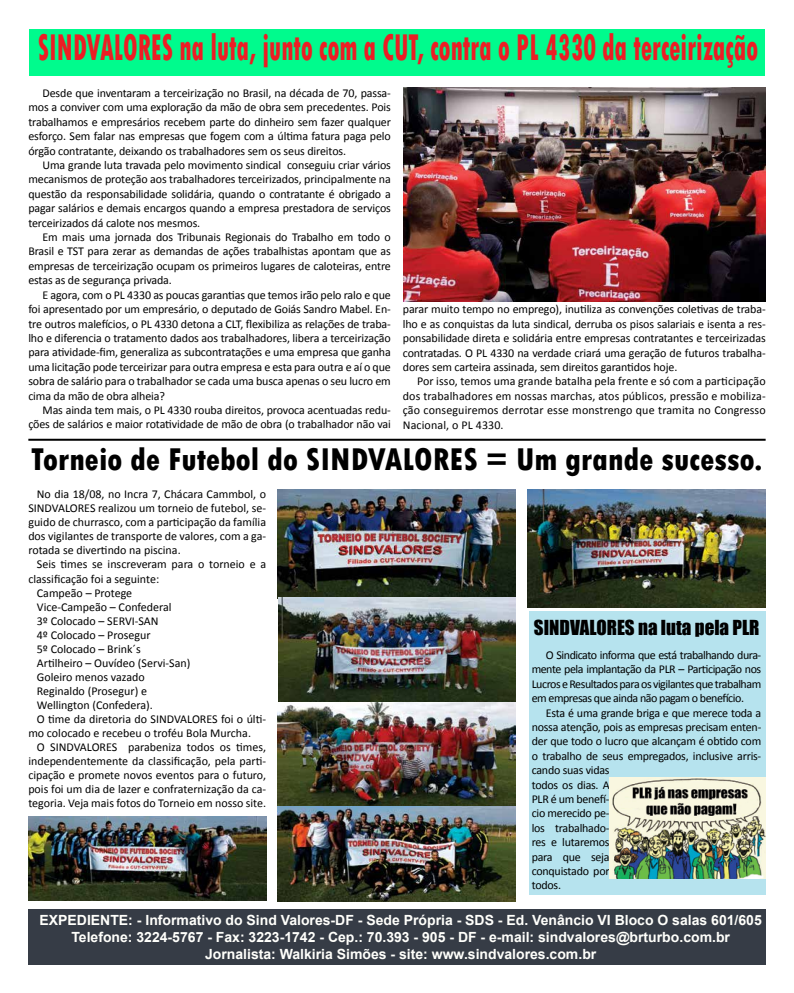
<style>
.page{position:relative;width:794px;height:993px;background:#fff}
.page>*{position:absolute;margin:0;border:0;box-sizing:border-box;transform-origin:0 0}
.t1{font:800 condensed 39px "Tw Cen";color:#ed1d24;scale:.67 1}
.t2{font:800 condensed 33px "Tw Cen";color:#000}
.t3{font:19px "Impact";color:#000}
.t4{font:700 14px/16.8px "Arial";color:#fffffb;text-align:center}
.t5{font:12px/14.4px "Calibri";letter-spacing:-.01em;color:#000;text-align:justify}
</style>
<div class="page">
<div style="left:529px;top:610px;width:236px;height:284px;background:#b6e3ee"></div>
<div style="left:30px;top:29px;width:735px;height:46px;background:#00fb8d"></div>
<div style="left:28px;top:909px;width:737px;height:55px;background:#363c46"></div>
<img style="left:403px;top:88px;width:362px;height:214px">
<img style="left:277px;top:489px;width:238px;height:412px">
<img style="left:528px;top:489px;width:237px;height:118px">
<img style="left:28px;top:816px;width:238px;height:83px">
<hr style="left:28px;top:438px;width:737px;height:2px;background:#000">
<img style="left:609px;top:777px;width:156px;height:101px">
<h1 class="t1" style="left:38px;top:25px;width:1076px">SINDVALORES na luta, junto com a CUT, contra o PL 4330 da terceirização</h1>
<p class="t5" style="left:28px;top:86px;width:364px;text-indent:14px">Desde que inventaram a terceirização no Brasil, na década de 70, passa&shy;mos a conviver com uma exploração da mão de obra sem precedentes. Pois trabalhamos e empresários recebem parte do dinheiro sem fazer qualquer esforço. Sem falar nas empresas que fogem com a última fatura paga pelo órgão contratante, deixando os trabalhadores sem os seus direitos.</p>
<p class="t5" style="left:28px;top:158px;width:364px;text-indent:14px">Uma grande luta travada pelo movimento sindical conseguiu criar vários mecanismos de proteção aos trabalhadores terceirizados, principalmente na questão da responsabilidade solidária, quando o contratante é obrigado a pagar salários e demais encargos quando a empresa prestadora de serviços terceirizados dá calote nos mesmos.</p>
<p class="t5" style="left:28px;top:230px;width:364px;text-indent:14px">Em mais uma jornada dos Tribunais Regionais do Trabalho em todo o Brasil e TST para zerar as demandas de ações trabalhistas apontam que as empresas de terceirização ocupam os primeiros lugares de caloteiras, entre estas as de segurança privada.</p>
<p class="t5" style="left:28px;top:287px;width:364px;text-indent:14px">E agora, com o PL 4330 as poucas garantias que temos irão pelo ralo e que foi apresentado por um empresário, o deputado de Goiás Sandro Mabel. En&shy;tre outros malefícios, o PL 4330 detona a CLT, flexibiliza as relações de traba&shy;lho e diferencia o tratamento dados aos trabalhadores, libera a terceirização para atividade-fim, generaliza as subcontratações e uma empresa que ganha uma licitação pode terceirizar para outra empresa e esta para outra e aí o que sobra de salário para o trabalhador se cada uma busca apenas o seu lucro em cima da mão de obra alheia?</p>
<p class="t5" style="left:28px;top:403px;width:364px;text-align:right">Mas ainda tem mais, o PL 4330 rouba direitos, provoca acentuadas redu&shy;ções de salários e maior rotatividade de mão de obra (o trabalhador não vai</p>
<p class="t5" style="left:403px;top:302px;width:364px">parar muito tempo no emprego), inutiliza as convenções coletivas de traba&shy;lho e as conquistas da luta sindical, derruba os pisos salariais e isenta a res&shy;ponsabilidade direta e solidária entre empresas contratantes e terceirizadas contratadas. O PL 4330 na verdade criará uma geração de futuros trabalha&shy;dores sem carteira assinada, sem direitos garantidos hoje.</p>
<p class="t5" style="left:403px;top:374px;width:364px;text-indent:14px">Por isso, temos uma grande batalha pela frente e só com a participação dos trabalhadores em nossas marchas, atos públicos, pressão e mobiliza&shy;ção conseguiremos derrotar esse monstrengo que tramita no Congresso Nacional, o PL 4330.</p>
<h2 class="t2" style="left:31px;top:439px;width:733px">Torneio de Futebol do SINDVALORES = Um grande sucesso.</h2>
<p class="t5" style="left:28px;top:487px;width:239px;line-height:14px;text-indent:9px">No dia 18/08, no Incra 7, Chácara Cammbol, o SINDVALORES realizou um torneio de futebol, se&shy;guido de churrasco, com a participação da família dos vigilantes de transporte de valores, com a ga&shy;rotada se divertindo na piscina.</p>
<p class="t5" style="left:37px;top:557px;width:231px">Seis times se inscreveram para o torneio e a</p>
<p class="t5" style="left:28px;top:571px;width:132px">classificação foi a seguinte:</p>
<p class="t5" style="left:37px;top:585px;width:97px">Campeão – Protege</p>
<p class="t5" style="left:37px;top:599px;width:136px">Vice-Campeão – Confederal</p>
<p class="t5" style="left:37px;top:613px;width:123px">3º Colocado – SERVI-SAN</p>
<p class="t5" style="left:37px;top:627px;width:115px">4º Colocado – Prosegur</p>
<p class="t5" style="left:37px;top:641px;width:105px">5º Colocado – Brink´s</p>
<p class="t5" style="left:37px;top:655px;width:155px">Artilheiro – Ouvídeo (Servi-San)</p>
<p class="t5" style="left:37px;top:669px;width:109px">Goleiro menos vazado</p>
<p class="t5" style="left:37px;top:683px;width:112px">Reginaldo (Prosegur) e</p>
<p class="t5" style="left:37px;top:697px;width:118px">Wellington (Confedera).</p>
<p class="t5" style="left:37px;top:711px;width:231px">O time da diretoria do SINDVALORES foi o últi-</p>
<p class="t5" style="left:28px;top:725px;width:224px">mo colocado e recebeu o troféu Bola Murcha.</p>
<p class="t5" style="left:37px;top:739px;width:231px">O SINDVALORES parabeniza todos os times,</p>
<p class="t5" style="left:28px;top:753px;width:239px">independentemente da classificação, pela parti-</p>
<p class="t5" style="left:28px;top:767px;width:239px">cipação e promete novos eventos para o futuro,</p>
<p class="t5" style="left:28px;top:781px;width:239px">pois foi um dia de lazer e confraternização da ca-</p>
<p class="t5" style="left:28px;top:795px;width:239px">tegoria. Veja mais fotos do Torneio em nosso site.</p>
<h3 class="t3" style="left:534px;top:612px;width:227px">SINDVALORES na luta pela PLR</h3>
<p class="t5" style="left:531px;top:647px;width:231px;text-indent:14px">O Sindicato informa que está trabalhando dura&shy;mente pela implantação da PLR – Participação nos Lucros e Resultados para os vigilantes que trabalham em empresas que ainda não pagam o benefício.</p>
<p class="t5" style="left:531px;top:705px;width:231px;text-align:left;text-indent:14px">Esta é uma grande briga e que merece toda a nossa atenção, pois as empresas precisam enten&shy;der que todo o lucro que alcançam é obtido com o trabalho de seus empregados, inclusive arris&shy;cando suas vidas<br>todos os dias. A<br>PLR é um benefí-<br>cio merecido pe-<br>los trabalhado-<br>res e lutaremos<br>para que seja<br>conquistado por<br>todos.</p>
<p class="t4" style="left:40px;top:911px;width:723px">EXPEDIENTE: - Informativo do Sind Valores-DF - Sede Própria - SDS - Ed. Venâncio VI Bloco O salas 601/605<br>Telefone: 3224-5767 - Fax: 3223-1742 - Cep.: 70.393 - 905 - DF - e-mail: sindvalores@brturbo.com.br<br>Jornalista: Walkiria Simões - site: www.sindvalores.com.br</p>
</div>
